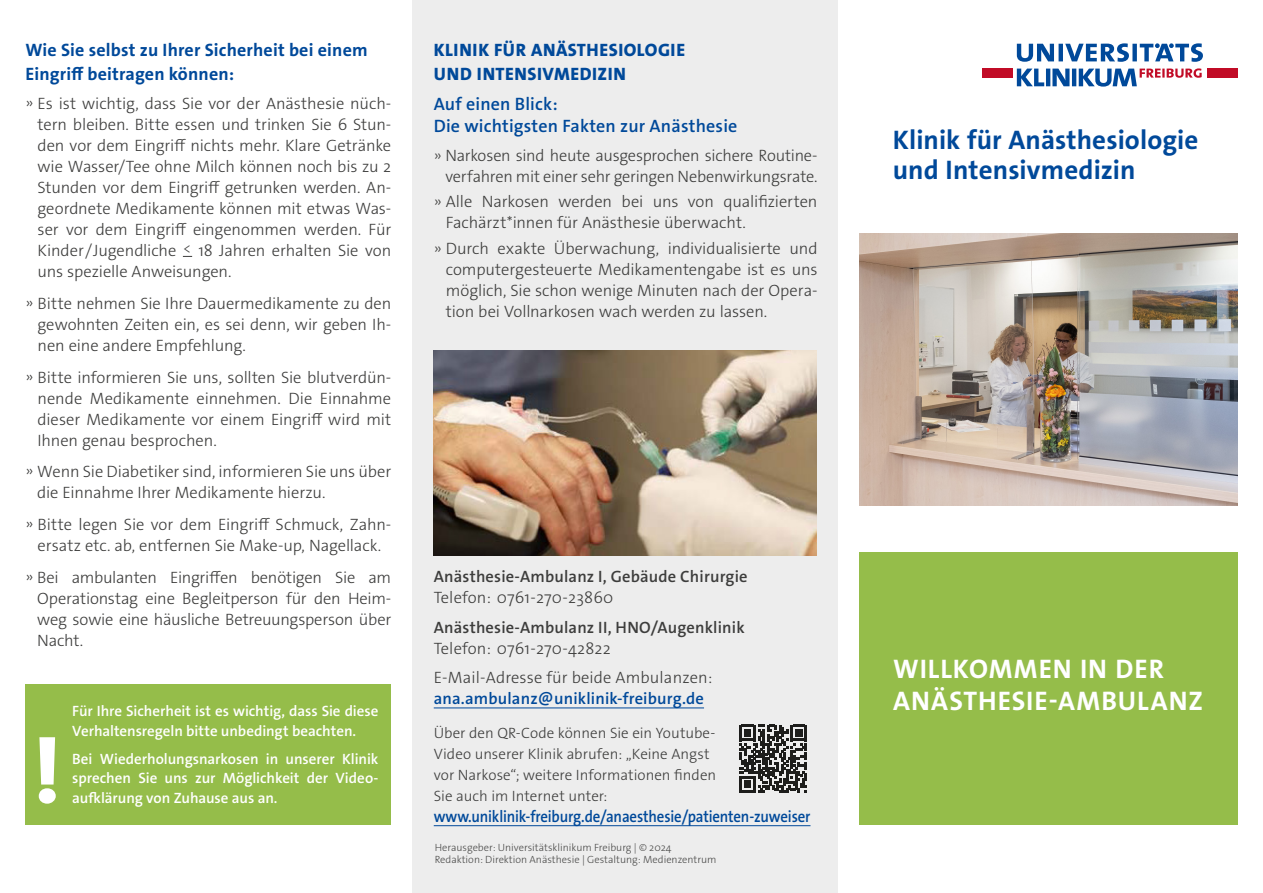
<style>
.page{position:relative;width:1263px;height:893px;background:#fff}
.page>*{position:absolute;margin:0;border:0;box-sizing:border-box;transform-origin:0 0}
.t1{font:700 110.55px "The Sans Os F";color:#fff}
.t2{font:700 27px/30px "The Sans Os F";letter-spacing:.005em;color:#00499a}
.t3{font:700 27px "The Sans Os F";letter-spacing:.035em;color:#fff}
.t4{font:700 18px/24px "The Sans Os F";letter-spacing:.01em;color:#00499a}
.t5{font:600 18px/21.6px "The Sans Os F";letter-spacing:.01em;color:#00499a}
.t6{font:800 18px/24px "The Sans Os F";letter-spacing:.03em;color:#00499a}
.t7{font:300 16.5px/21px "The Sans Os F";letter-spacing:-.005em;color:#3d3d3c;text-align:justify}
.t8{font:600 16.5px "The Sans Os F";letter-spacing:.01em;color:#3d3d3c}
.t9{font:600 16.5px "The Sans Os F";letter-spacing:-.01em;color:#00499a;scale:.9 1}
.t10{font:600 16.5px "The Sans Os F";letter-spacing:.01em;color:#00499a}
.t11{font:600 15px/28px "The Sans Os F";letter-spacing:-.005em;color:#fff}
.t12{font:300 15px/21px "The Sans Os F";color:#3d3d3c}
.t13{font:300 10.5px/12.6px "The Sans Os F";color:#4b4b4a}
</style>
<div class="page">
<div style="left:412px;top:0;width:426px;height:893px;background:#ededed"></div>
<hr style="left:434px;top:708px;width:270px;height:1px;background:#00499a">
<hr style="left:434px;top:825px;width:376px;height:1px;background:#00499a">
<div style="left:1207px;top:69px;width:30px;height:9px;background:#c10b26"></div>
<div style="left:982px;top:69px;width:30px;height:9px;background:#c10b26"></div>
<svg style="left:1017px;top:43px;width:186px;height:19px"></svg>
<svg style="left:1017px;top:68px;width:185px;height:19px"></svg>
<img style="left:859px;top:233px;width:378px;height:272px">
<img style="left:434px;top:351px;width:382px;height:205px">
<div style="left:859px;top:552px;width:378px;height:272px;background:#95bd4a"></div>
<div style="left:26px;top:684px;width:365px;height:140px;background:#95bd4a"></div>
<svg style="left:739px;top:725px;width:68px;height:68px"></svg>
<p class="t4" style="left:26px;top:38px;width:344px">Wie Sie selbst zu Ihrer Sicherheit bei einem<br>Eingriff beitragen können:</p>
<p class="t7" style="left:38px;top:93px;width:355px;text-indent:-12px">» Es ist wichtig, dass Sie vor der Anästhesie nüch&shy;tern bleiben. Bitte essen und trinken Sie 6 Stun&shy;den vor dem Eingriff nichts mehr. Klare Getränke wie Wasser/Tee ohne Milch können noch bis zu 2<br>Stunden vor dem Eingriff getrunken werden. An&shy;geordnete Medikamente können mit etwas Was&shy;ser vor dem Eingriff eingenommen werden. Für Kinder/Jugendliche <sup>&lt;</sup> 18 Jahren erhalten Sie von uns spezielle Anweisungen.</p>
<p class="t7" style="left:38px;top:293px;width:355px;text-indent:-12px">» Bitte nehmen Sie Ihre Dauermedikamente zu den gewohnten Zeiten ein, es sei denn, wir geben Ih&shy;nen eine andere Empfehlung.</p>
<p class="t7" style="left:38px;top:367px;width:355px;text-indent:-12px">» Bitte informieren Sie uns, sollten Sie blutverdün&shy;nende Medikamente einnehmen. Die Einnahme dieser Medikamente vor einem Eingriff wird mit Ihnen genau besprochen.</p>
<p class="t7" style="left:37px;top:461px;width:356px;text-indent:-12px">» Wenn Sie Diabetiker sind, informieren Sie uns über die Einnahme Ihrer Medikamente hierzu.</p>
<p class="t7" style="left:26px;top:514px;width:366px;text-align:center">» Bitte legen Sie vor dem Eingriff Schmuck, Zahn&shy;ersatz etc. ab, entfernen Sie Make-up, Nagellack.</p>
<p class="t7" style="left:37px;top:567px;width:355px;text-indent:-12px">» Bei ambulanten Eingriffen benötigen Sie am Operationstag eine Begleitperson für den Heim&shy;weg sowie eine häusliche Betreuungsperson über Nacht.</p>
<h1 class="t1" style="left:32px;top:691px;width:32px">!</h1>
<p class="t11" style="left:72px;top:697px;width:308px">Für Ihre Sicherheit ist es wichtig, dass Sie diese</p>
<p class="t11" style="left:72px;top:717px;width:308px">Verhaltensregeln bitte unbedingt beachten.<br>Bei Wiederholungsnarkosen in unserer Klinik</p>
<p class="t11" style="left:72px;top:769px;width:306px;line-height:19.5px">sprechen Sie uns zur Möglichkeit der Video&shy;aufklärung von Zuhause aus an.</p>
<p class="t6" style="left:434px;top:38px;width:253px">KLINIK FÜR ANÄSTHESIOLOGIE<br>UND INTENSIVMEDIZIN</p>
<p class="t5" style="left:434px;top:93px;width:305px">Auf einen Blick:<br>Die wichtigsten Fakten zur Anästhesie</p>
<p class="t7" style="left:434px;top:145px;width:385px;text-align:right">» Narkosen sind heute ausgesprochen sichere Routine&shy;verfahren mit einer sehr geringen Nebenwirkungsrate.</p>
<p class="t7" style="left:446px;top:191px;width:373px;text-indent:-12px">» Alle Narkosen werden bei uns von qualifizierten<br>Fachärzt*innen für Anästhesie überwacht.</p>
<p class="t7" style="left:446px;top:238px;width:373px;text-indent:-12px">» Durch exakte Überwachung, individualisierte und computergesteuerte Medikamentengabe ist es uns möglich, Sie schon wenige Minuten nach der Opera&shy;tion bei Vollnarkosen wach werden zu lassen.</p>
<p class="t8" style="left:434px;top:566px;width:315px">Anästhesie-Ambulanz I, Gebäude Chirurgie</p>
<p class="t7" style="left:434px;top:587px;width:181px">Telefon: 0761-270-23860</p>
<p class="t8" style="left:434px;top:616px;width:312px">Anästhesie-Ambulanz II, HNO/Augenklinik</p>
<p class="t7" style="left:434px;top:633px;width:280px;line-height:29.5px">Telefon: 0761-270-42822<br>E-Mail-Adresse für beide Ambulanzen:</p>
<p class="t10" style="left:434px;top:688px;width:272px">ana.ambulanz@uniklinik-freiburg.de</p>
<p class="t12" style="left:434px;top:722px;width:284px">Über den QR-Code können Sie ein Youtube-Video unserer Klinik abrufen: „Keine Angst vor Narkose“; weitere Informationen finden Sie auch im Internet unter:</p>
<p class="t9" style="left:434px;top:806px;width:420px">www.uniklinik-freiburg.de/anaesthesie/patienten-zuweiser</p>
<p class="t13" style="left:435px;top:841px;width:283px">Herausgeber: Universitätsklinikum Freiburg | © 2024<br>Redaktion: Direktion Anästhesie | Gestaltung: Medienzentrum</p>
<h2 class="t2" style="left:893px;top:126px;width:307px">Klinik für Anästhesiologie und Intensivmedizin</h2>
<h2 class="t3" style="left:893px;top:651px;width:272px">WILLKOMMEN IN DER</h2>
<h2 class="t3" style="left:893px;top:683px;width:311px">ANÄSTHESIE-AMBULANZ</h2>
</div>
